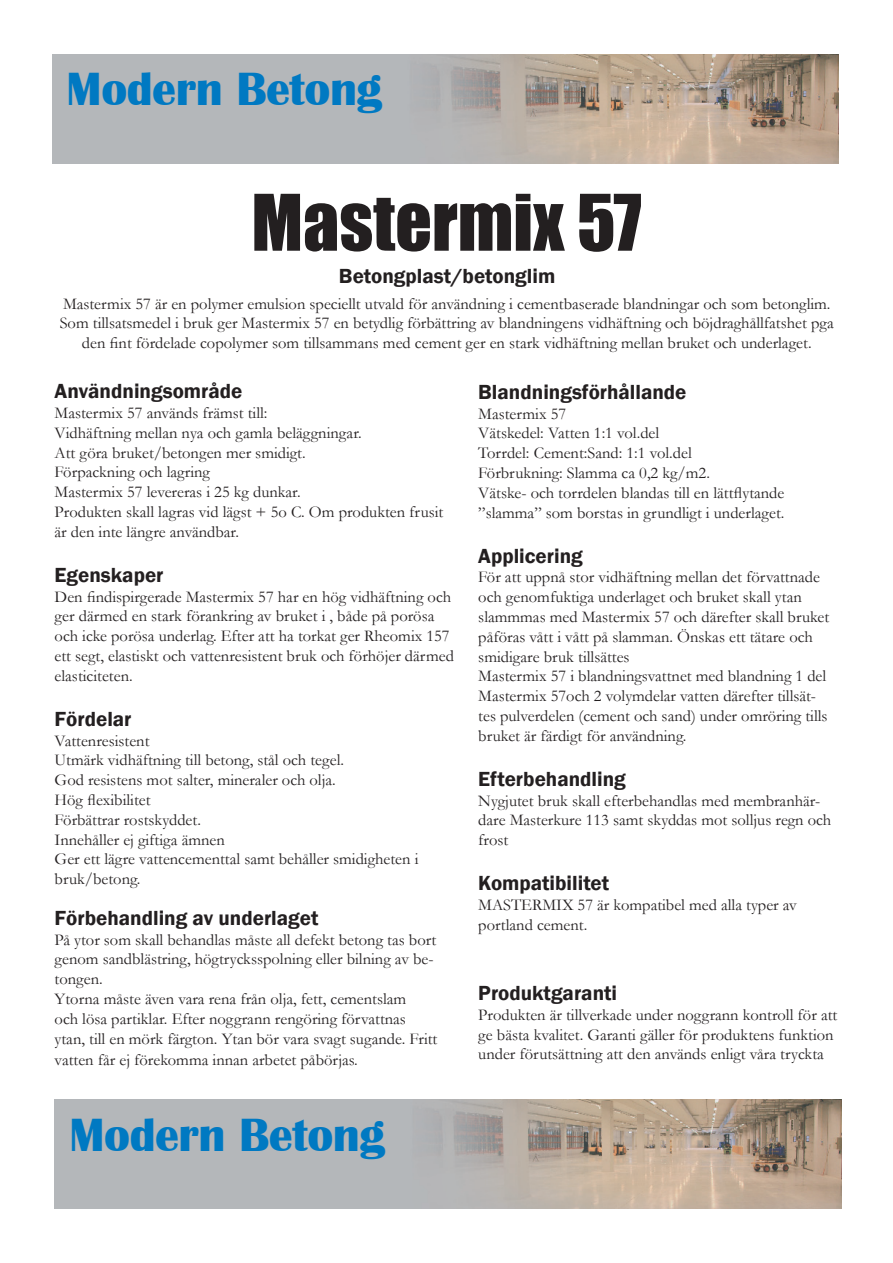
<style>
.page{position:relative;width:893px;height:1263px;background:#fff}
.page>*{position:absolute;margin:0;border:0;box-sizing:border-box;transform-origin:0 0}
.t1{font:72px "Impact";color:#231f20}
.t2{font:700 48px "Britannic";letter-spacing:-.01em;color:#0079c2}
.t3{font:600 21px "Franklin Gothic";color:#231f20}
.t4{font:16.5px/19.8px "Garamond";color:#231f20}
</style>
<div class="page">
<img style="left:52px;top:54px;width:787px;height:110px">
<img style="left:55px;top:1099px;width:786px;height:110px">
<p class="t2" style="left:67px;top:62px;width:317px">Modern Betong</p>
<p class="t1" style="left:251px;top:167px;width:392px">Mastermix 57</p>
<p class="t3" style="left:339px;top:263px;width:218px">Betongplast/betonglim</p>
<p class="t4" style="left:60px;top:293px;width:776px;text-align:center">Mastermix 57 är en polymer emulsion speciellt utvald för användning i cementbaserade blandningar och som betonglim.<br>Som tillsatsmedel i bruk ger Mastermix 57 en betydlig förbättring av blandningens vidhäftning och böjdraghållfatshet pga den fint fördelade copolymer som tillsammans med cement ger en stark vidhäftning mellan bruket och underlaget.</p>
<p class="t3" style="left:55px;top:378px;width:189px">Användningsområde</p>
<p class="t4" style="left:55px;top:402px;width:214px">Mastermix 57 används främst till:</p>
<p class="t4" style="left:55px;top:422px;width:309px">Vidhäftning mellan nya och gamla beläggningar.</p>
<p class="t4" style="left:55px;top:442px;width:253px">Att göra bruket/betongen mer smidigt.</p>
<p class="t4" style="left:55px;top:462px;width:157px">Förpackning och lagring</p>
<p class="t4" style="left:55px;top:482px;width:248px">Mastermix 57 levereras i 25 kg dunkar.</p>
<p class="t4" style="left:55px;top:501px;width:390px">Produkten skall lagras vid lägst + 5o C. Om produkten frusit är den inte längre användbar.</p>
<p class="t3" style="left:55px;top:562px;width:110px">Egenskaper</p>
<p class="t4" style="left:55px;top:586px;width:401px">Den findispirgerade Mastermix 57 har en hög vidhäftning och ger därmed en stark förankring av bruket i , både på porösa och icke porösa underlag. Efter att ha torkat ger Rheomix 157 ett segt, elastiskt och vattenresistent bruk och förhöjer därmed elasticiteten.</p>
<p class="t3" style="left:55px;top:706px;width:78px">Fördelar</p>
<p class="t4" style="left:55px;top:730px;width:96px">Vattenresistent</p>
<p class="t4" style="left:55px;top:750px;width:291px">Utmärk vidhäftning till betong, stål och tegel.</p>
<p class="t4" style="left:55px;top:770px;width:283px">God resistens mot salter, mineraler och olja.</p>
<p class="t4" style="left:55px;top:789px;width:97px">Hög flexibilitet</p>
<p class="t4" style="left:55px;top:809px;width:148px">Förbättrar rostskyddet.</p>
<p class="t4" style="left:55px;top:829px;width:172px">Innehåller ej giftiga ämnen</p>
<p class="t4" style="left:55px;top:849px;width:365px">Ger ett lägre vattencementtal samt behåller smidigheten i bruk/betong.</p>
<p class="t3" style="left:55px;top:905px;width:265px">Förbehandling av underlaget</p>
<p class="t4" style="left:55px;top:929px;width:383px">På ytor som skall behandlas måste all defekt betong tas bort genom sandblästring, högtrycksspolning eller bilning av be&shy;tongen.</p>
<p class="t4" style="left:55px;top:988px;width:353px">Ytorna måste även vara rena från olja, fett, cementslam</p>
<p class="t4" style="left:55px;top:1008px;width:353px">och lösa partiklar. Efter noggrann rengöring förvattnas</p>
<p class="t4" style="left:55px;top:1027px;width:384px;line-height:21.6px">ytan, till en mörk färgton. Ytan bör vara svagt sugande. Fritt vatten får ej förekomma innan arbetet påbörjas.</p>
<p class="t3" style="left:478px;top:379px;width:210px">Blandningsförhållande</p>
<p class="t4" style="left:478px;top:403px;width:89px">Mastermix 57</p>
<p class="t4" style="left:478px;top:423px;width:182px">Vätskedel: Vatten 1:1 vol.del</p>
<p class="t4" style="left:478px;top:443px;width:215px">Torrdel: Cement:Sand: 1:1 vol.del</p>
<p class="t4" style="left:478px;top:462px;width:233px">Förbrukning: Slamma ca 0,2 kg/m2.</p>
<p class="t4" style="left:478px;top:482px;width:308px">Vätske- och torrdelen blandas till en lättflytande</p>
<p class="t4" style="left:478px;top:502px;width:308px">”slamma” som borstas in grundligt i underlaget.</p>
<p class="t3" style="left:478px;top:543px;width:106px">Applicering</p>
<p class="t4" style="left:478px;top:567px;width:353px">För att uppnå stor vidhäftning mellan det förvattnade och genomfuktiga underlaget och bruket skall ytan slammmas med Mastermix 57 och därefter skall bruket påföras vått i vått på slamman. Önskas ett tätare och smidigare bruk tillsättes</p>
<p class="t4" style="left:478px;top:666px;width:351px">Mastermix 57 i blandningsvattnet med blandning 1 del Mastermix 57och 2 volymdelar vatten därefter tillsät&shy;tes pulverdelen (cement och sand) under omröring tills bruket är färdigt för användning.</p>
<p class="t3" style="left:478px;top:766px;width:149px">Efterbehandling</p>
<p class="t4" style="left:478px;top:790px;width:354px">Nygjutet bruk skall efterbehandlas med membranhär&shy;dare Masterkure 113 samt skyddas mot solljus regn och frost</p>
<p class="t3" style="left:478px;top:870px;width:132px">Kompatibilitet</p>
<p class="t4" style="left:478px;top:894px;width:320px">MASTERMIX 57 är kompatibel med alla typer av portland cement.</p>
<p class="t3" style="left:478px;top:980px;width:140px">Produktgaranti</p>
<p class="t4" style="left:478px;top:1004px;width:361px">Produkten är tillverkade under noggrann kontroll för att ge bästa kvalitet. Garanti gäller för produktens funktion under förutsättning att den används enligt våra tryckta</p>
<p class="t2" style="left:69px;top:1108px;width:317px">Modern Betong</p>
</div>
